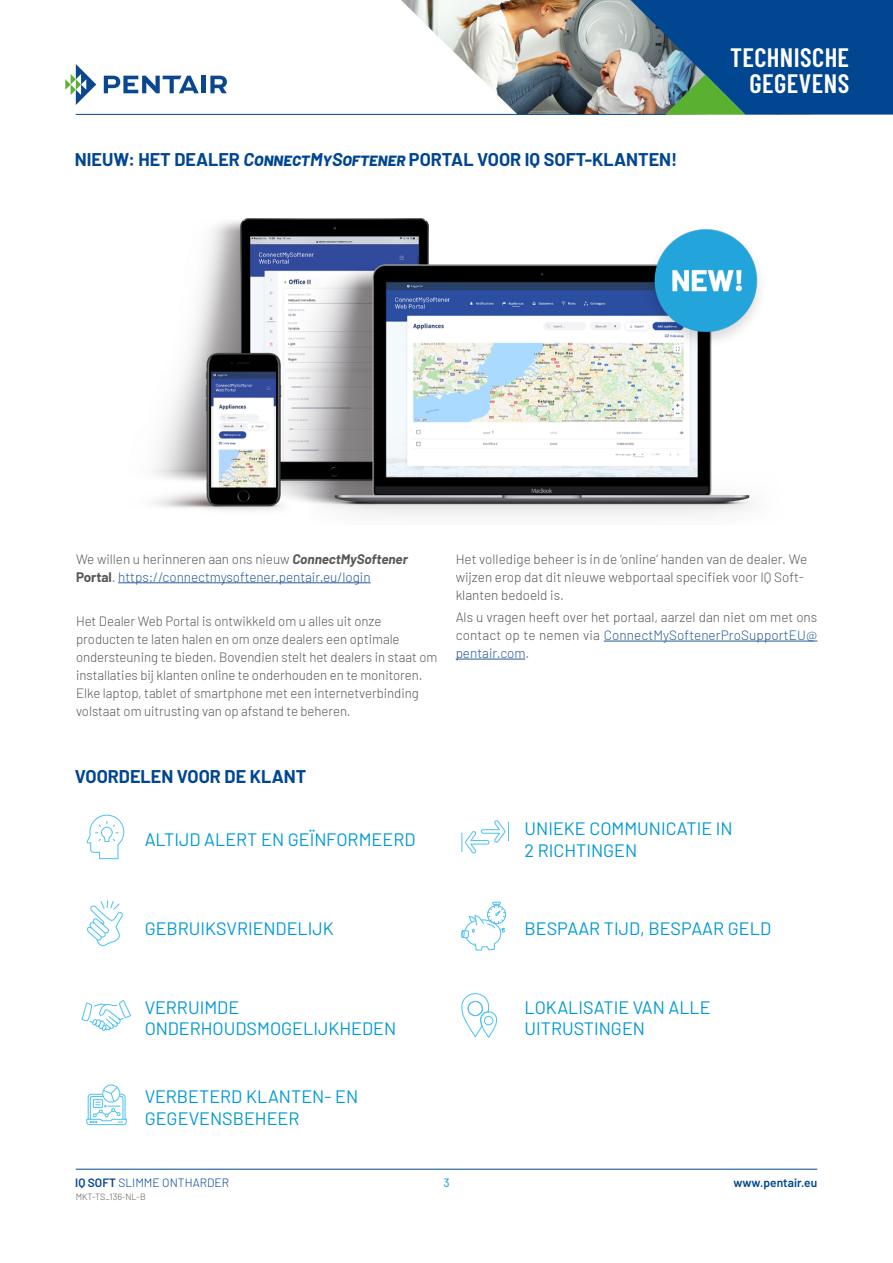
<style>
.page{position:relative;width:893px;height:1263px;background:#fff}
.page>*{position:absolute;margin:0;border:0;box-sizing:border-box;transform-origin:0 0}
.t1{font:600 26.55px/26.2px "Barlow Condensed";letter-spacing:.015em;color:#fff;text-align:right}
.t2{font:18px/21.6px "Barlow";color:#0099d4}
.t3{font:700 18px "Barlow";color:#004691}
.t4{font:300 13.5px/18px "Barlow";letter-spacing:-.005em;color:#575756}
.t5{font:300 13.5px/18px "Barlow";letter-spacing:-.005em;color:#275b9b}
.t6{font:300 12px "Barlow";color:#004691}
.t7{font:600 12px "Barlow";color:#004691}
.t8{font:12px "Barlow";color:#0099d4}
.t9{font:300 9px "Barlow";color:#575756}
.s1{font-style:italic}
.s2{color:#575756}
.s3{font-weight:700;font-style:italic;color:#575756}
.s4{font-weight:700;color:#575756}
.s5{color:#275b9b}
.s6{font-weight:600}
</style>
<div class="page">
<img style="left:388px;top:0;width:228px;height:114px">
<hr style="left:76px;top:1169px;width:741px;height:1px;background:#004691">
<svg style="left:65px;top:64px;width:31px;height:41px"></svg>
<svg style="left:104px;top:76px;width:95px;height:17px"></svg>
<hr style="left:202px;top:76px;width:4px;height:17px;background:#0a478e">
<svg style="left:210px;top:76px;width:17px;height:17px"></svg>
<hr style="left:76px;top:114px;width:590px;height:1px;background:#004691">
<svg style="left:616px;top:0;width:277px;height:115px;background:#276192"></svg>
<hr style="left:118px;top:582px;width:253px;height:1px;background:#275b9b">
<hr style="left:604px;top:641px;width:213px;height:1px;background:#275b9b">
<hr style="left:456px;top:659px;width:69px;height:1px;background:#275b9b">
<svg style="left:86px;top:814px;width:39px;height:46px"></svg>
<svg style="left:461px;top:820px;width:48px;height:34px"></svg>
<svg style="left:87px;top:900px;width:36px;height:47px"></svg>
<svg style="left:461px;top:901px;width:46px;height:50px"></svg>
<svg style="left:81px;top:1000px;width:50px;height:31px"></svg>
<svg style="left:461px;top:993px;width:29px;height:45px"></svg>
<div style="left:468px;top:1001px;width:15px;height:15px;border:1px solid #53c4f1;border-radius:50%"></div>
<div style="left:480px;top:1011px;width:17px;height:27px;border:1px solid #53c4f1;border-radius:8px"></div>
<div style="left:484px;top:1016px;width:9px;height:9px;border:1px solid #53c4f1;border-radius:50%"></div>
<div style="left:102px;top:1084px;width:18px;height:18px;border:1px solid #53c4f1;border-radius:50%"></div>
<svg style="left:86px;top:1086px;width:41px;height:40px"></svg>
<img style="left:152px;top:218px;width:608px;height:297px">
<h2 class="t3" style="left:75px;top:146px;width:604px">NIEUW: HET DEALER <span class="s1">ConnectMySoftener</span> PORTAL VOOR IQ SOFT-KLANTEN!</h2>
<h1 class="t1" style="left:730px;top:42px;width:121px">TECHNISCHE<br>GEGEVENS</h1>
<p class="t5" style="left:76px;top:549px;width:333px"><span class="s2">We willen u herinneren aan ons nieuw</span> <span class="s3">ConnectMySoftener<br></span><span class="s4">Portal</span><span class="s2">.</span> https://connectmysoftener.pentair.eu/login</p>
<p class="t4" style="left:76px;top:611px;width:363px">Het Dealer Web Portal is ontwikkeld om u alles uit onze producten te laten halen en om onze dealers een optimale ondersteuning te bieden. Bovendien stelt het dealers in staat om installaties bij klanten online te onderhouden en te monitoren.<br>Elke laptop, tablet of smartphone met een internetverbinding volstaat om uitrusting van op afstand te beheren.</p>
<p class="t4" style="left:456px;top:549px;width:353px">Het volledige beheer is in de ‘online’ handen van de dealer. We wijzen erop dat dit nieuwe webportaal specifiek voor IQ Soft&shy;klanten bedoeld is.</p>
<p class="t4" style="left:456px;top:607px;width:363px;text-align:justify">Als u vragen heeft over het portaal, aarzel dan niet om met ons contact op te nemen via <span class="s5">ConnectMySoftenerProSupportEU@ pentair.com</span>.</p>
<h2 class="t3" style="left:75px;top:763px;width:233px">VOORDELEN VOOR DE KLANT</h2>
<h2 class="t2" style="left:145px;top:827px;width:272px">ALTIJD ALERT EN GEÏNFORMEERD</h2>
<h2 class="t2" style="left:524px;top:816px;width:210px">UNIEKE COMMUNICATIE IN<br>2 RICHTINGEN</h2>
<h2 class="t2" style="left:145px;top:916px;width:191px">GEBRUIKSVRIENDELIJK</h2>
<h2 class="t2" style="left:524px;top:916px;width:248px">BESPAAR TIJD, BESPAAR GELD</h2>
<h2 class="t2" style="left:145px;top:995px;width:253px">VERRUIMDE<br>ONDERHOUDSMOGELIJKHEDEN</h2>
<h2 class="t2" style="left:524px;top:995px;width:188px">LOKALISATIE VAN ALLE<br>UITRUSTINGEN</h2>
<h2 class="t2" style="left:145px;top:1084px;width:215px">VERBETERD KLANTEN- EN<br>GEGEVENSBEHEER</h2>
<p class="t6" style="left:75px;top:1174px;width:155px"><span class="s6">IQ SOFT</span> SLIMME ONTHARDER</p>
<p class="t9" style="left:76px;top:1190px;width:72px">MKT-TS_136-NL-B</p>
<p class="t8" style="left:443px;top:1174px;width:8px">3</p>
<p class="t7" style="left:733px;top:1174px;width:85px">www.pentair.eu</p>
</div>
